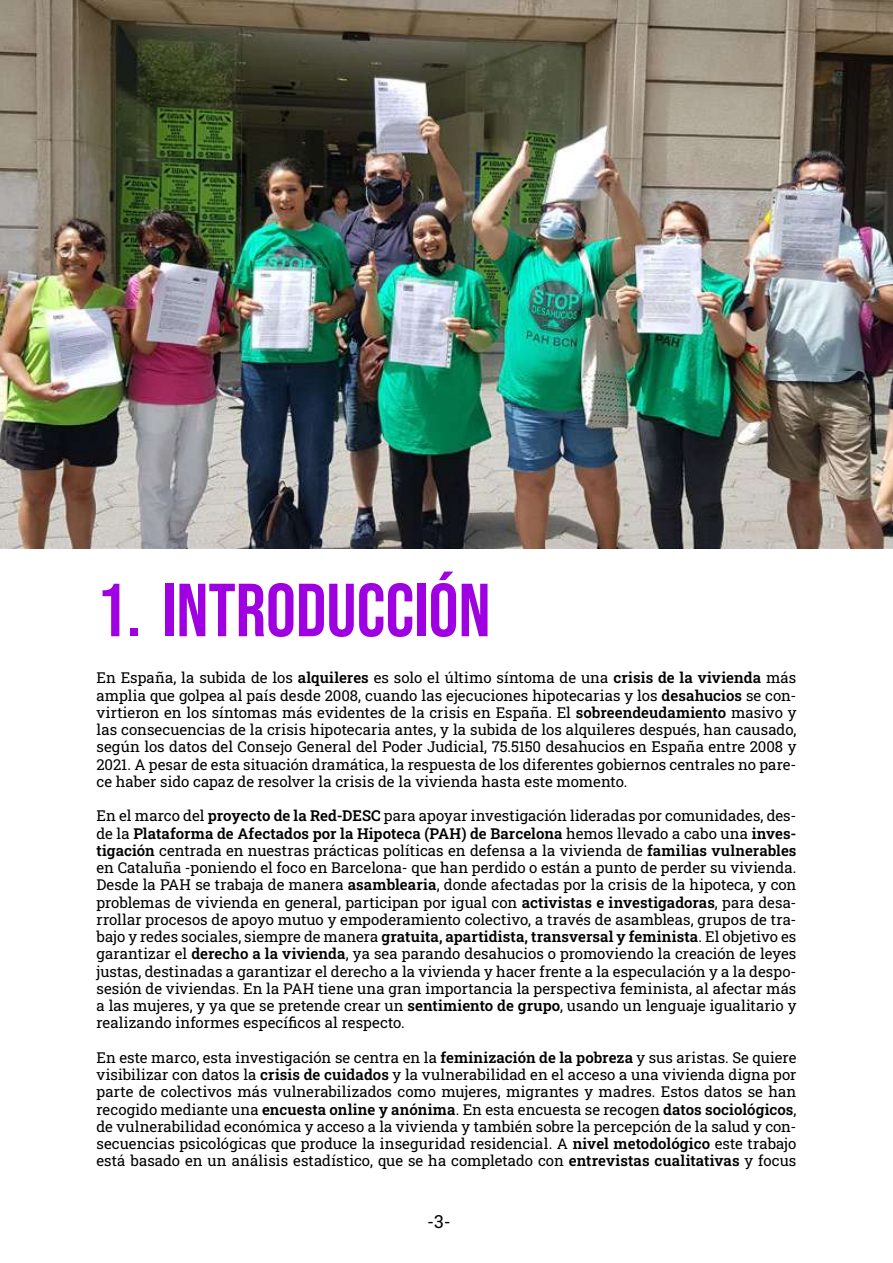
<style>
.page{position:relative;width:893px;height:1263px;background:#fff}
.page>*{position:absolute;margin:0;border:0;box-sizing:border-box;transform-origin:0 0}
.t1{font:75px "Bebas Neue";color:#9e00e2}
.t2{font:18px "Roboto Slab";color:#000}
.t3{font:15px/17.2px "Roboto Slab";letter-spacing:.005em;color:#000;text-align:justify}
.s1{font-weight:600}
</style>
<div class="page">
<img style="left:0;top:0;width:893px;height:549px">
<h1 class="t1" style="left:97px;top:568px;width:396px">1. INTRODUCCIÓN</h1>
<p class="t3" style="left:97px;top:669px;width:701px">En España, la subida de los <span class="s1">alquileres</span> es solo el último síntoma de una <span class="s1">crisis de la vivienda</span> más amplia que golpea al país desde 2008, cuando las ejecuciones hipotecarias y los <span class="s1">desahucios</span> se con&shy;virtieron en los síntomas más evidentes de la crisis en España. El <span class="s1">sobreendeudamiento</span> masivo y las consecuencias de la crisis hipotecaria antes, y la subida de los alquileres después, han causado, según los datos del Consejo General del Poder Judicial, 75.5150 desahucios en España entre 2008 y 2021. A pesar de esta situación dramática, la respuesta de los diferentes gobiernos centrales no pare&shy;ce haber sido capaz de resolver la crisis de la vivienda hasta este momento.</p>
<p class="t3" style="left:97px;top:807px;width:701px">En el marco del <span class="s1">proyecto de la Red-DESC</span> para apoyar investigación lideradas por comunidades, des&shy;de la <span class="s1">Plataforma de Afectados por la Hipoteca (PAH) de Barcelona</span> hemos llevado a cabo una <span class="s1">inves&shy;tigación</span> centrada en nuestras prácticas políticas en defensa a la vivienda de <span class="s1">familias vulnerables </span>en Cataluña -poniendo el foco en Barcelona- que han perdido o están a punto de perder su vivienda.<br>Desde la PAH se trabaja de manera <span class="s1">asamblearia</span>, donde afectadas por la crisis de la hipoteca, y con problemas de vivienda en general, participan por igual con <span class="s1">activistas e investigadoras</span>, para desa&shy;rrollar procesos de apoyo mutuo y empoderamiento colectivo, a través de asambleas, grupos de tra&shy;bajo y redes sociales, siempre de manera <span class="s1">gratuita, apartidista, transversal y feminista</span>. El objetivo es garantizar el <span class="s1">derecho a la vivienda</span>, ya sea parando desahucios o promoviendo la creación de leyes justas, destinadas a garantizar el derecho a la vivienda y hacer frente a la especulación y a la despo&shy;sesión de viviendas. En la PAH tiene una gran importancia la perspectiva feminista, al afectar más a las mujeres, y ya que se pretende crear un <span class="s1">sentimiento de grupo</span>, usando un lenguaje igualitario y realizando informes específicos al respecto.</p>
<p class="t3" style="left:97px;top:1048px;width:701px">En este marco, esta investigación se centra en la <span class="s1">feminización de la pobreza</span> y sus aristas. Se quiere visibilizar con datos la <span class="s1">crisis de cuidados</span> y la vulnerabilidad en el acceso a una vivienda digna por parte de colectivos más vulnerabilizados como mujeres, migrantes y madres. Estos datos se han recogido mediante una <span class="s1">encuesta online y anónima</span>. En esta encuesta se recogen <span class="s1">datos sociológicos</span>, de vulnerabilidad económica y acceso a la vivienda y también sobre la percepción de la salud y con&shy;secuencias psicológicas que produce la inseguridad residencial. A <span class="s1">nivel metodológico</span> este trabajo está basado en un análisis estadístico, que se ha completado con <span class="s1">entrevistas cualitativas</span> y focus</p>
<p class="t2" style="left:427px;top:1209px;width:25px">-3-</p>
</div>
